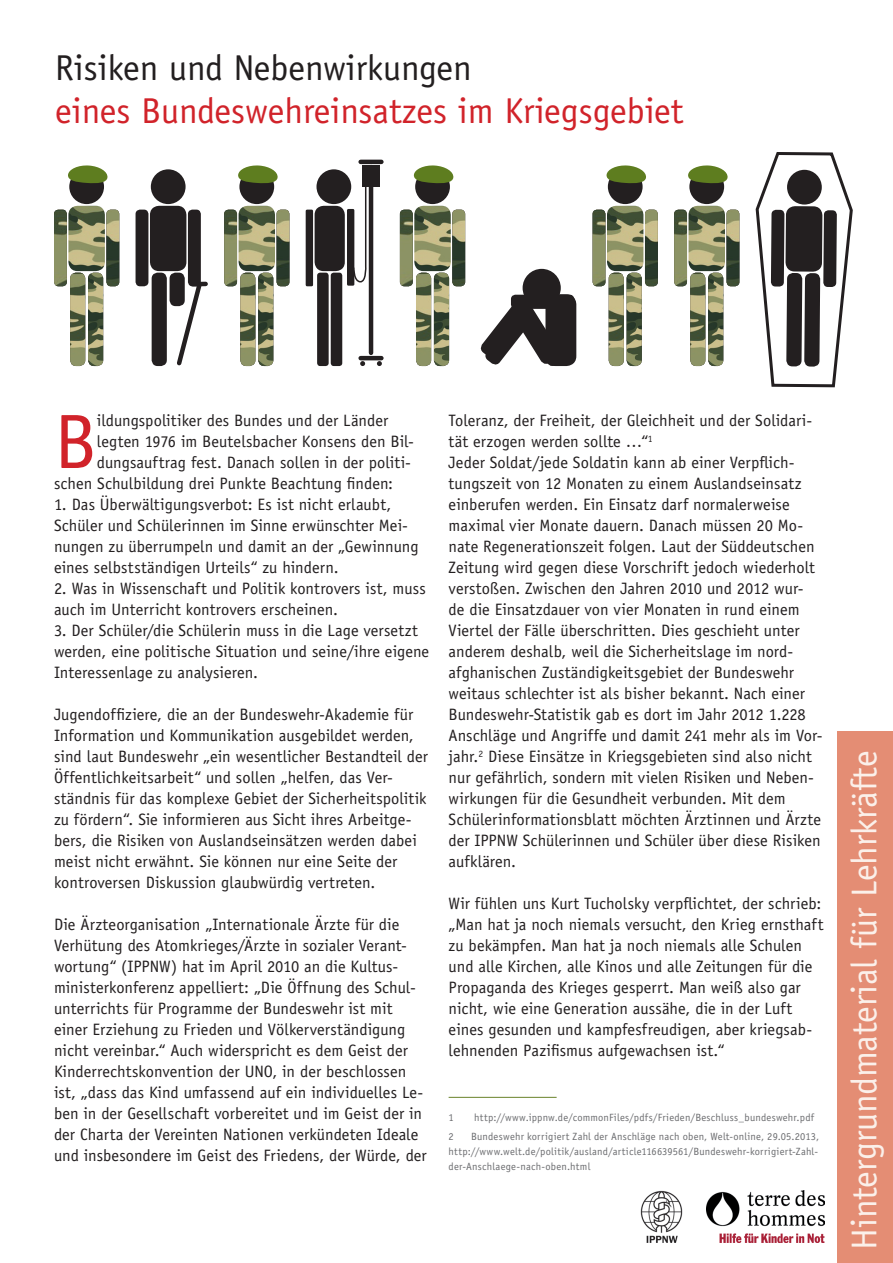
<style>
.page{position:relative;width:893px;height:1263px;background:#fff}
.page>*{position:absolute;margin:0;border:0;box-sizing:border-box;transform-origin:0 0}
.t1{font:77.25px "Officina Sans Std";color:#d1232a}
.t2{font:36px "Officina Sans Std";color:#d1232a}
.t3{font:36px "Officina Sans Std";color:#fbf0ea}
.t4{font:36px "Officina Sans Std";color:#231f20}
.t5{font:16.5px/21px "Officina Sans Std";color:#231f20}
.t6{font:10.5px/15px "Officina Sans Std";letter-spacing:.02em;color:#6c6d70;text-align:justify}
</style>
<div class="page">
<div style="left:838px;top:731px;width:55px;height:532px;background:#e48d74"></div>
<img style="left:106px;top:210px;width:13px;height:76px">
<img style="left:54px;top:210px;width:13px;height:76px">
<div style="left:69px;top:169px;width:35px;height:35px;background:#231f20;border-radius:50%"></div>
<img style="left:68px;top:206px;width:37px;height:65px">
<img style="left:70px;top:273px;width:15px;height:93px">
<img style="left:88px;top:273px;width:15px;height:93px">
<svg style="left:68px;top:165px;width:40px;height:19px"></svg>
<img style="left:277px;top:210px;width:12px;height:76px">
<img style="left:224px;top:210px;width:13px;height:76px">
<div style="left:239px;top:169px;width:35px;height:35px;background:#231f20;border-radius:50%"></div>
<img style="left:239px;top:206px;width:36px;height:65px">
<img style="left:240px;top:273px;width:15px;height:93px">
<img style="left:258px;top:273px;width:15px;height:93px">
<svg style="left:238px;top:165px;width:40px;height:19px"></svg>
<img style="left:452px;top:210px;width:13px;height:76px">
<img style="left:400px;top:210px;width:13px;height:76px">
<div style="left:415px;top:169px;width:35px;height:35px;background:#231f20;border-radius:50%"></div>
<img style="left:414px;top:206px;width:37px;height:65px">
<img style="left:416px;top:273px;width:15px;height:93px">
<img style="left:434px;top:273px;width:15px;height:93px">
<svg style="left:413px;top:165px;width:41px;height:19px"></svg>
<img style="left:645px;top:210px;width:13px;height:76px">
<img style="left:593px;top:210px;width:12px;height:76px">
<div style="left:608px;top:169px;width:35px;height:35px;background:#231f20;border-radius:50%"></div>
<img style="left:607px;top:206px;width:36px;height:65px">
<img style="left:609px;top:273px;width:15px;height:93px">
<img style="left:627px;top:273px;width:15px;height:93px">
<svg style="left:606px;top:165px;width:40px;height:19px"></svg>
<img style="left:726px;top:210px;width:13px;height:76px">
<img style="left:674px;top:210px;width:13px;height:76px">
<div style="left:689px;top:169px;width:35px;height:35px;background:#231f20;border-radius:50%"></div>
<img style="left:688px;top:206px;width:37px;height:65px">
<img style="left:690px;top:273px;width:15px;height:93px">
<img style="left:708px;top:273px;width:15px;height:93px">
<svg style="left:688px;top:165px;width:40px;height:19px"></svg>
<div style="left:188px;top:210px;width:13px;height:76px;background:#231f20;border-radius:4px"></div>
<div style="left:136px;top:210px;width:12px;height:76px;background:#231f20;border-radius:4px"></div>
<div style="left:151px;top:169px;width:35px;height:35px;background:#231f20;border-radius:50%"></div>
<div style="left:150px;top:206px;width:36px;height:65px;background:#231f20;border-radius:9px"></div>
<div style="left:152px;top:273px;width:15px;height:93px;background:#231f20;border-radius:6px"></div>
<div style="left:170px;top:273px;width:15px;height:33px;background:#231f20;border-radius:6px"></div>
<svg style="left:174px;top:279px;width:31px;height:87px"></svg>
<hr style="left:193px;top:282px;width:13px;height:4px;background:#231f20">
<div style="left:306px;top:210px;width:7px;height:76px;background:#231f20;border-radius:2px"></div>
<div style="left:316px;top:169px;width:35px;height:35px;background:#231f20;border-radius:50%"></div>
<div style="left:315px;top:206px;width:30px;height:65px;background:#231f20;border-radius:9px"></div>
<div style="left:317px;top:273px;width:12px;height:93px;background:#231f20;border-radius:3px"></div>
<div style="left:331px;top:273px;width:11px;height:93px;background:#231f20;border-radius:3px"></div>
<hr style="left:369px;top:167px;width:4px;height:186px;background:#231f20">
<svg style="left:377px;top:361px;width:5px;height:5px"></svg>
<svg style="left:360px;top:361px;width:5px;height:5px"></svg>
<hr style="left:361px;top:356px;width:20px;height:4px;background:#231f20">
<hr style="left:361px;top:160px;width:20px;height:4px;background:#231f20">
<div style="left:362px;top:165px;width:18px;height:21px;background:#231f20"></div>
<svg style="left:354px;top:186px;width:13px;height:97px"></svg>
<div style="left:347px;top:209px;width:7px;height:77px;background:#231f20;border-radius:2px"></div>
<svg style="left:755px;top:152px;width:98px;height:236px"></svg>
<div style="left:511px;top:295px;width:63px;height:14px;background:#231f20;border-radius:4px"></div>
<div style="left:523px;top:269px;width:38px;height:38px;background:#231f20;border-radius:50%"></div>
<div style="left:545px;top:294px;width:31px;height:72px;background:#231f20;border-radius:10px"></div>
<svg style="left:480px;top:305px;width:84px;height:62px"></svg>
<hr style="left:449px;top:1097px;width:108px;height:1px;background:#799042">
<img style="left:707px;top:1190px;width:118px;height:52px">
<img style="left:640px;top:1190px;width:43px;height:52px">
<h2 class="t4" style="left:55px;top:47px;width:418px">Risiken und Nebenwirkungen</h2>
<h2 class="t2" style="left:55px;top:90px;width:630px">eines Bundeswehreinsatzes im Kriegsgebiet</h2>
<h1 class="t1" style="left:54px;top:397px;width:44px">B</h1>
<p class="t5" style="left:97px;top:410px;width:293px">ildungspolitiker des Bundes und der Länder</p>
<p class="t5" style="left:97px;top:431px;width:319px">legten 1976 im Beutelsbacher Konsens den Bil-</p>
<p class="t5" style="left:97px;top:452px;width:316px">dungsauftrag fest. Danach sollen in der politi-</p>
<p class="t5" style="left:54px;top:473px;width:341px">schen Schulbildung drei Punkte Beachtung finden:</p>
<p class="t5" style="left:54px;top:494px;width:366px">1. Das Überwältigungsverbot: Es ist nicht erlaubt, Schüler und Schülerinnen im Sinne erwünschter Mei&shy;nungen zu überrumpeln und damit an der „Gewinnung eines selbstständigen Urteils“ zu hindern.</p>
<p class="t5" style="left:54px;top:578px;width:373px">2. Was in Wissenschaft und Politik kontrovers ist, muss auch im Unterricht kontrovers erscheinen.</p>
<p class="t5" style="left:54px;top:620px;width:377px">3. Der Schüler/die Schülerin muss in die Lage versetzt werden, eine politische Situation und seine/ihre eigene<br>Interessenlage zu analysieren.</p>
<p class="t5" style="left:54px;top:704px;width:375px">Jugendoffiziere, die an der Bundeswehr-Akademie für Information und Kommunikation ausgebildet werden, sind laut Bundeswehr „ein wesentlicher Bestandteil der Öffentlichkeitsarbeit“ und sollen „helfen, das Ver&shy;ständnis für das komplexe Gebiet der Sicherheitspolitik zu fördern“. Sie informieren aus Sicht ihres Arbeitge&shy;bers, die Risiken von Auslandseinsätzen werden dabei meist nicht erwähnt. Sie können nur eine Seite der kontroversen Diskussion glaubwürdig vertreten.</p>
<p class="t5" style="left:54px;top:914px;width:374px">Die Ärzteorganisation „Internationale Ärzte für die Verhütung des Atomkrieges/Ärzte in sozialer Verant&shy;wortung“ (IPPNW) hat im April 2010 an die Kultus&shy;ministerkonferenz appelliert: „Die Öffnung des Schul&shy;unterrichts für Programme der Bundeswehr ist mit einer Erziehung zu Frieden und Völkerverständigung nicht vereinbar.“ Auch widerspricht es dem Geist der Kinderrechtskonvention der UNO, in der beschlossen ist, „dass das Kind umfassend auf ein individuelles Le&shy;ben in der Gesellschaft vorbereitet und im Geist der in der Charta der Vereinten Nationen verkündeten Ideale und insbesondere im Geist des Friedens, der Würde, der</p>
<p class="t5" style="left:449px;top:410px;width:375px">Toleranz, der Freiheit, der Gleichheit und der Solidari&shy;tät erzogen werden sollte …“<sup>1<br></sup>Jeder Soldat/jede Soldatin kann ab einer Verpflich&shy;tungszeit von 12 Monaten zu einem Auslandseinsatz einberufen werden. Ein Einsatz darf normalerweise maximal vier Monate dauern. Danach müssen 20 Mo&shy;nate Regenerationszeit folgen. Laut der Süddeutschen Zeitung wird gegen diese Vorschrift jedoch wiederholt verstoßen. Zwischen den Jahren 2010 und 2012 wur&shy;de die Einsatzdauer von vier Monaten in rund einem Viertel der Fälle überschritten. Dies geschieht unter anderem deshalb, weil die Sicherheitslage im nord&shy;afghanischen Zuständigkeitsgebiet der Bundeswehr weitaus schlechter ist als bisher bekannt. Nach einer Bundeswehr-Statistik gab es dort im Jahr 2012 1.228<br>Anschläge und Angriffe und damit 241 mehr als im Vor&shy;jahr.<sup>2</sup> Diese Einsätze in Kriegsgebieten sind also nicht nur gefährlich, sondern mit vielen Risiken und Neben&shy;wirkungen für die Gesundheit verbunden. Mit dem Schülerinformationsblatt möchten Ärztinnen und Ärzte der IPPNW Schülerinnen und Schüler über diese Risiken aufklären.</p>
<p class="t5" style="left:449px;top:893px;width:376px">Wir fühlen uns Kurt Tucholsky verpflichtet, der schrieb: „Man hat ja noch niemals versucht, den Krieg ernsthaft zu bekämpfen. Man hat ja noch niemals alle Schulen und alle Kirchen, alle Kinos und alle Zeitungen für die Propaganda des Krieges gesperrt. Man weiß also gar nicht, wie eine Generation aussähe, die in der Luft eines gesunden und kampfesfreudigen, aber kriegsab&shy;lehnenden Pazifismus aufgewachsen ist.“</p>
<p class="t6" style="left:449px;top:1110px;width:7px">1</p>
<p class="t6" style="left:474px;top:1110px;width:341px">http://www.ippnw.de/commonFiles/pdfs/Frieden/Beschluss_bundeswehr.pdf</p>
<p class="t6" style="left:449px;top:1129px;width:7px">2</p>
<p class="t6" style="left:449px;top:1129px;width:372px;text-indent:23px">Bundeswehr korrigiert Zahl der Anschläge nach oben, Welt-online, 29.05.2013, http://www.welt.de/politik/ausland/article116639561/Bundeswehr-korrigiert-Zahl&shy;der-Anschlaege-nach-oben.html</p>
<h2 class="t3" style="left:843px;top:1250px;width:501px;rotate:-90deg">Hintergrundmaterial für Lehrkräfte</h2>
</div>
